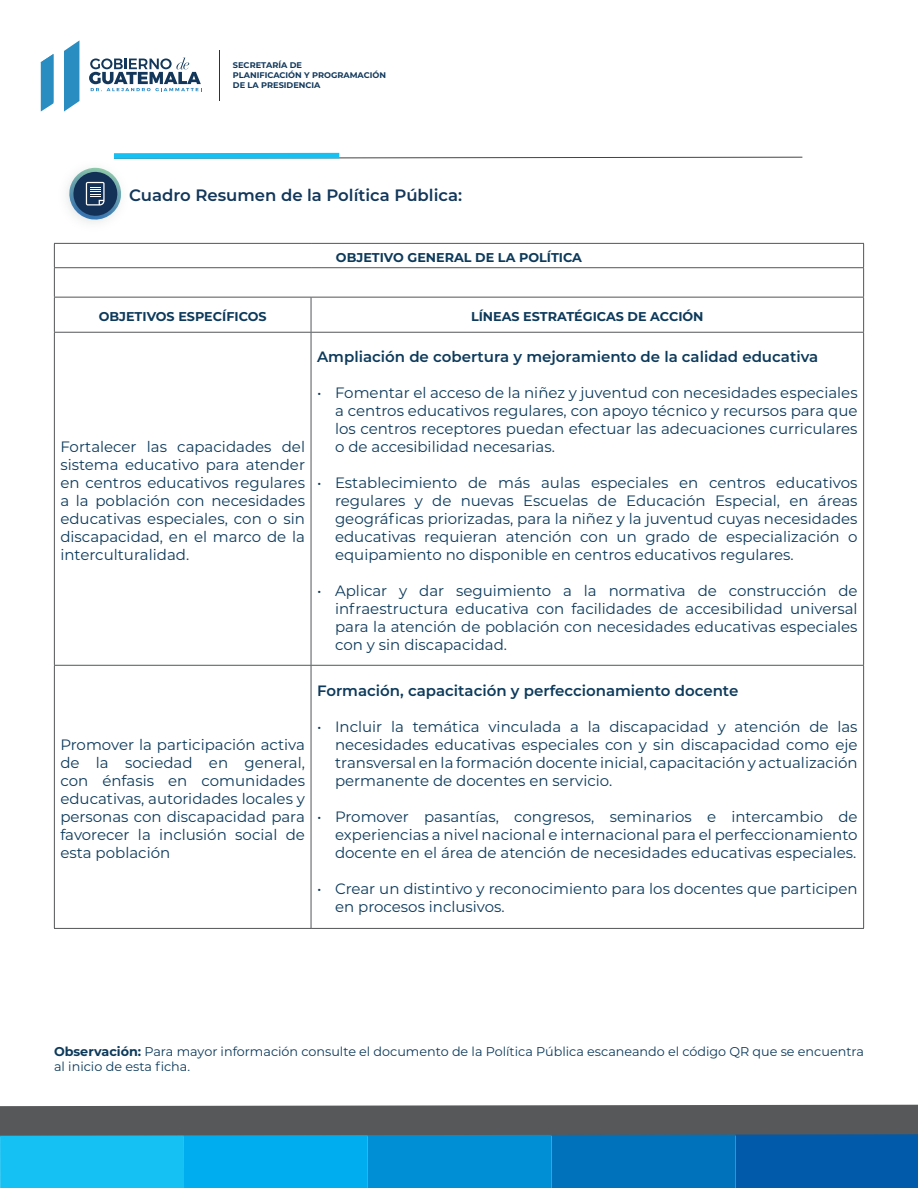
<style>
.page{position:relative;width:918px;height:1188px;background:#fff}
.page>*{position:absolute;margin:0;border:0;box-sizing:border-box;transform-origin:0 0}
.t1{font:600 16.5px "Montserrat";color:#12375a}
.t2{font:15px/18px "Montserrat";color:#0d3a5b;text-align:justify}
.t3{font:600 15px "Montserrat";color:#0d3a5b}
.t4{font:12.75px/15.3px "Montserrat";color:#0d3a5b}
.t5{font:700 12.75px "Montserrat";color:#0d3a5b}
.t6{font:700 8.25px/9.9px "Montserrat";color:#12395c}
.s1{font-weight:700}
</style>
<div class="page">
<div style="left:0;top:1105px;width:918px;height:30px;background:#57585a"></div>
<div style="left:735px;top:1134px;width:183px;height:54px;background:#015aaa"></div>
<div style="left:552px;top:1135px;width:184px;height:53px;background:#0072bc"></div>
<div style="left:368px;top:1135px;width:184px;height:53px;background:#008fd5"></div>
<div style="left:184px;top:1135px;width:184px;height:53px;background:#00aeef"></div>
<div style="left:0;top:1135px;width:184px;height:53px;background:#15c0f2"></div>
<svg style="left:339px;top:157px;width:463px;height:2px"></svg>
<div style="left:114px;top:153px;width:225px;height:6px;background:#15c0f2"></div>
<hr style="left:219px;top:51px;width:1px;height:50px;background:#11395b">
<svg style="left:41px;top:54px;width:12px;height:58px"></svg>
<svg style="left:64px;top:40px;width:15px;height:72px"></svg>
<svg style="left:89px;top:58px;width:113px;height:33px"></svg>
<img style="left:53px;top:153px;width:114px;height:116px">
<svg style="left:67px;top:168px;width:57px;height:54px"></svg>
<hr style="left:54px;top:243px;width:257px;height:1px;background:#545557">
<hr style="left:311px;top:243px;width:553px;height:1px;background:#545557">
<hr style="left:54px;top:267px;width:257px;height:1px;background:#545557">
<svg style="left:54px;top:244px;width:1px;height:53px"></svg>
<hr style="left:311px;top:267px;width:553px;height:1px;background:#545557">
<svg style="left:863px;top:244px;width:1px;height:53px"></svg>
<hr style="left:54px;top:297px;width:257px;height:1px;background:#545557">
<hr style="left:54px;top:298px;width:1px;height:34px;background:#545557">
<hr style="left:311px;top:297px;width:553px;height:1px;background:#545557">
<hr style="left:311px;top:298px;width:1px;height:34px;background:#545557">
<hr style="left:863px;top:298px;width:1px;height:34px;background:#545557">
<hr style="left:54px;top:332px;width:257px;height:1px;background:#545557">
<hr style="left:54px;top:333px;width:1px;height:332px;background:#545557">
<hr style="left:311px;top:332px;width:553px;height:1px;background:#545557">
<hr style="left:311px;top:333px;width:1px;height:332px;background:#545557">
<hr style="left:863px;top:333px;width:1px;height:332px;background:#545557">
<hr style="left:54px;top:665px;width:257px;height:1px;background:#545557">
<hr style="left:54px;top:666px;width:1px;height:262px;background:#545557">
<hr style="left:311px;top:665px;width:553px;height:1px;background:#545557">
<hr style="left:311px;top:666px;width:1px;height:262px;background:#545557">
<hr style="left:863px;top:666px;width:1px;height:262px;background:#545557">
<hr style="left:54px;top:928px;width:257px;height:1px;background:#545557">
<hr style="left:311px;top:928px;width:553px;height:1px;background:#545557">
<p class="t6" style="left:233px;top:60px;width:155px">SECRETARÍA DE<br>PLANIFICACIÓN Y PROGRAMACIÓN<br>DE LA PRESIDENCIA</p>
<p class="t1" style="left:129px;top:183px;width:335px">Cuadro Resumen de la Política Pública:</p>
<p class="t5" style="left:336px;top:248px;width:248px">OBJETIVO GENERAL DE LA POLÍTICA</p>
<p class="t5" style="left:99px;top:307px;width:170px">OBJETIVOS ESPECÍFICOS</p>
<p class="t5" style="left:471px;top:307px;width:234px">LÍNEAS ESTRATÉGICAS DE ACCIÓN</p>
<p class="t2" style="left:60px;top:437px;width:246px">Fortalecer las capacidades del sistema educativo para atender en centros educativos regulares a la población con necesidades educativas especiales, con o sin discapacidad, en el marco de la interculturalidad.</p>
<p class="t3" style="left:317px;top:346px;width:503px">Ampliación de cobertura y mejoramiento de la calidad educativa</p>
<p class="t2" style="left:335px;top:383px;width:524px;text-indent:-18px">• Fomentar el acceso de la niñez y juventud con necesidades especiales a centros educativos regulares, con apoyo técnico y recursos para que los centros receptores puedan efectuar las adecuaciones curriculares o de accesibilidad necesarias.</p>
<p class="t2" style="left:335px;top:473px;width:524px;text-indent:-18px">• Establecimiento de más aulas especiales en centros educativos regulares y de nuevas Escuelas de Educación Especial, en áreas geográficas priorizadas, para la niñez y la juventud cuyas necesidades educativas requieran atención con un grado de especialización o equipamiento no disponible en centros educativos regulares.</p>
<p class="t2" style="left:335px;top:581px;width:524px;text-indent:-18px">• Aplicar y dar seguimiento a la normativa de construcción de infraestructura educativa con facilidades de accesibilidad universal para la atención de población con necesidades educativas especiales con y sin discapacidad.</p>
<p class="t2" style="left:60px;top:735px;width:246px">Promover la participación activa de la sociedad en general, con énfasis en comunidades educativas, autoridades locales y personas con discapacidad para favorecer la inclusión social de esta población</p>
<p class="t3" style="left:317px;top:680px;width:423px">Formación, capacitación y perfeccionamiento docente</p>
<p class="t2" style="left:335px;top:717px;width:524px;text-indent:-18px">• Incluir la temática vinculada a la discapacidad y atención de las necesidades educativas especiales con y sin discapacidad como eje transversal en la formación docente inicial, capacitación y actualización permanente de docentes en servicio.</p>
<p class="t2" style="left:335px;top:807px;width:524px;text-indent:-18px">• Promover pasantías, congresos, seminarios e intercambio de experiencias a nivel nacional e internacional para el perfeccionamiento docente en el área de atención de necesidades educativas especiales.</p>
<p class="t2" style="left:335px;top:879px;width:524px;text-indent:-18px">• Crear un distintivo y reconocimiento para los docentes que participen en procesos inclusivos.</p>
<p class="t4" style="left:54px;top:1043px;width:812px"><span class="s1">Observación:</span> Para mayor información consulte el documento de la Política Pública escaneando el código QR que se encuentra al inicio de esta ficha.</p>
</div>
